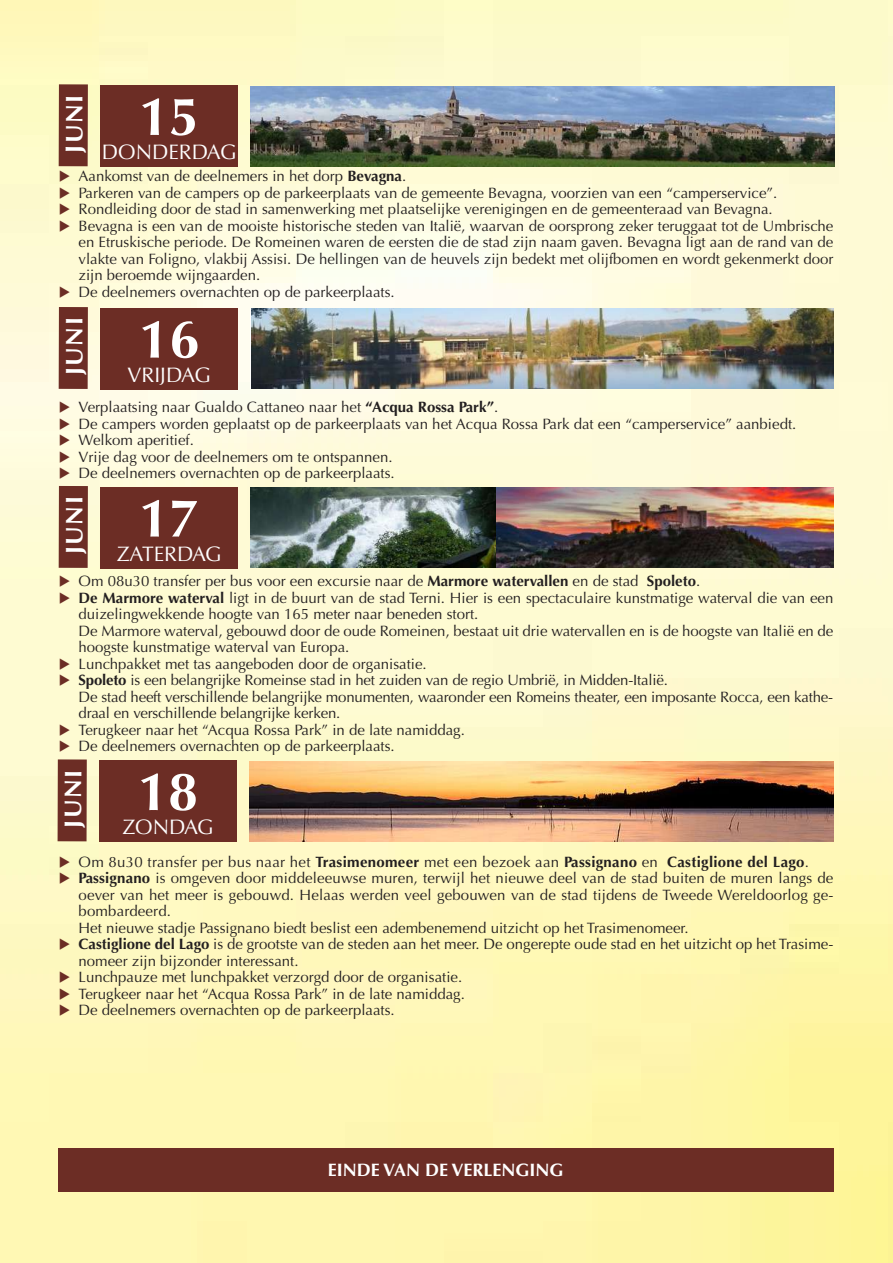
<style>
.page{position:relative;width:893px;height:1263px;background:#fff}
.page>*{position:absolute;margin:0;border:0;box-sizing:border-box;transform-origin:0 0}
.t1{font:700 54px "Optima";color:#fff}
.t2{font:700 24px "Optima";letter-spacing:.06em;color:#fff}
.t3{font:21px "Optima";color:#fff}
.t4{font:700 18px "Optima";color:#fff}
.t5{font:15px/16.5px "Optima";color:#231f20}
.t6{font:15px "Optima";letter-spacing:.02em;color:#231f20}
.s1{color:#6c2d25}
.s2{font-weight:700}
</style>
<div class="page">
<img style="left:0;top:0;width:893px;height:1263px">
<div style="left:58px;top:1148px;width:775px;height:43px;background:#6c2d25"></div>
<img style="left:251px;top:309px;width:582px;height:80px">
<div style="left:59px;top:307px;width:29px;height:82px;background:#6c2d25"></div>
<div style="left:100px;top:308px;width:138px;height:82px;background:#6c2d25"></div>
<img style="left:250px;top:488px;width:246px;height:80px">
<div style="left:59px;top:486px;width:29px;height:82px;background:#6c2d25"></div>
<div style="left:100px;top:487px;width:138px;height:82px;background:#6c2d25"></div>
<img style="left:496px;top:488px;width:337px;height:80px">
<img style="left:249px;top:761px;width:584px;height:80px">
<div style="left:58px;top:759px;width:29px;height:82px;background:#6c2d25"></div>
<div style="left:99px;top:760px;width:138px;height:82px;background:#6c2d25"></div>
<img style="left:250px;top:86px;width:584px;height:80px">
<div style="left:59px;top:84px;width:29px;height:82px;background:#6c2d25"></div>
<div style="left:100px;top:85px;width:138px;height:82px;background:#6c2d25"></div>
<h2 class="t2" style="left:60px;top:153px;width:60px;rotate:-90deg">JUNI</h2>
<h1 class="t1" style="left:139px;top:85px;width:62px">15</h1>
<h3 class="t3" style="left:102px;top:140px;width:136px">DONDERDAG</h3>
<p class="t5" style="left:59px;top:168px;width:349px"><span class="s1">◆</span> Aankomst van de deelnemers in het dorp <span class="s2">Bevagna</span>.</p>
<p class="t5" style="left:59px;top:185px;width:720px"><span class="s1">◆</span> Parkeren van de campers op de parkeerplaats van de gemeente Bevagna, voorzien van een “camperservice”.</p>
<p class="t5" style="left:59px;top:201px;width:715px"><span class="s1">◆</span> Rondleiding door de stad in samenwerking met plaatselijke verenigingen en de gemeenteraad van Bevagna.</p>
<p class="t5" style="left:79px;top:218px;width:756px;text-align:justify;text-indent:-20px"><span class="s1">◆</span> Bevagna is een van de mooiste historische steden van Italië, waarvan de oorsprong zeker teruggaat tot de Umbrische en Etruskische periode. De Romeinen waren de eersten die de stad zijn naam gaven. Bevagna ligt aan de rand van de vlakte van Foligno, vlakbij Assisi. De hellingen van de heuvels zijn bedekt met olijfbomen en wordt gekenmerkt door zijn beroemde wijngaarden.</p>
<p class="t5" style="left:59px;top:284px;width:337px"><span class="s1">◆</span> De deelnemers overnachten op de parkeerplaats.</p>
<h2 class="t2" style="left:60px;top:375px;width:60px;rotate:-90deg">JUNI</h2>
<h1 class="t1" style="left:139px;top:308px;width:62px">16</h1>
<h3 class="t3" style="left:128px;top:362px;width:85px">VRIJDAG</h3>
<p class="t5" style="left:59px;top:399px;width:441px"><span class="s1">◆</span> Verplaatsing naar Gualdo Cattaneo naar het <span class="s2">“Acqua Rossa Park”</span>.</p>
<p class="t5" style="left:59px;top:416px;width:739px"><span class="s1">◆</span> De campers worden geplaatst op de parkeerplaats van het Acqua Rossa Park dat een “camperservice” aanbiedt.</p>
<p class="t5" style="left:59px;top:432px;width:137px"><span class="s1">◆</span> Welkom aperitief.</p>
<p class="t5" style="left:59px;top:449px;width:335px"><span class="s1">◆</span> Vrije dag voor de deelnemers om te ontspannen.</p>
<p class="t5" style="left:59px;top:465px;width:337px"><span class="s1">◆</span> De deelnemers overnachten op de parkeerplaats.</p>
<h2 class="t2" style="left:60px;top:554px;width:60px;rotate:-90deg">JUNI</h2>
<h1 class="t1" style="left:139px;top:487px;width:62px">17</h1>
<h3 class="t3" style="left:117px;top:541px;width:106px">ZATERDAG</h3>
<p class="t5" style="left:59px;top:573px;width:643px"><span class="s1">◆</span> Om 08u30 transfer per bus voor een excursie naar de <span class="s2">Marmore watervallen</span> en de stad <span class="s2">Spoleto</span>.</p>
<p class="t5" style="left:79px;top:590px;width:756px;text-indent:-20px"><span class="s1">◆</span> <span class="s2">De Marmore waterval</span> ligt in de buurt van de stad Terni. Hier is een spectaculaire kunstmatige waterval die van een duizelingwekkende hoogte van 165 meter naar beneden stort.<br>De Marmore waterval, gebouwd door de oude Romeinen, bestaat uit drie watervallen en is de hoogste van Italië en de hoogste kunstmatige waterval van Europa.</p>
<p class="t5" style="left:59px;top:656px;width:369px"><span class="s1">◆</span> Lunchpakket met tas aangeboden door de organisatie.</p>
<p class="t5" style="left:79px;top:672px;width:756px;text-indent:-20px"><span class="s1">◆</span> <span class="s2">Spoleto</span> is een belangrijke Romeinse stad in het zuiden van de regio Umbrië, in Midden-Italië.<br>De stad heeft verschillende belangrijke monumenten, waaronder een Romeins theater, een imposante Rocca, een kathe&shy;draal en verschillende belangrijke kerken.</p>
<p class="t5" style="left:59px;top:722px;width:408px"><span class="s1">◆</span> Terugkeer naar het “Acqua Rossa Park” in de late namiddag.</p>
<p class="t5" style="left:59px;top:738px;width:337px"><span class="s1">◆</span> De deelnemers overnachten op de parkeerplaats.</p>
<h2 class="t2" style="left:59px;top:828px;width:60px;rotate:-90deg">JUNI</h2>
<h1 class="t1" style="left:138px;top:760px;width:62px">18</h1>
<h3 class="t3" style="left:122px;top:815px;width:93px">ZONDAG</h3>
<p class="t6" style="left:59px;top:853px;width:752px"><span class="s1">◆</span> Om 8u30 transfer per bus naar het <span class="s2">Trasimenomeer</span> met een bezoek aan <span class="s2">Passignano</span> en <span class="s2">Castiglione del Lago</span>.</p>
<p class="t5" style="left:79px;top:870px;width:756px;text-indent:-20px"><span class="s1">◆</span> <span class="s2">Passignano</span> is omgeven door middeleeuwse muren, terwijl het nieuwe deel van de stad buiten de muren langs de oever van het meer is gebouwd. Helaas werden veel gebouwen van de stad tijdens de Tweede Wereldoorlog ge&shy;bombardeerd.<br>Het nieuwe stadje Passignano biedt beslist een adembenemend uitzicht op het Trasimenomeer.</p>
<p class="t5" style="left:79px;top:936px;width:756px;text-indent:-20px"><span class="s1">◆</span> <span class="s2">Castiglione del Lago</span> is de grootste van de steden aan het meer. De ongerepte oude stad en het uitzicht op het Trasime&shy;nomeer zijn bijzonder interessant.</p>
<p class="t5" style="left:59px;top:969px;width:405px"><span class="s1">◆</span> Lunchpauze met lunchpakket verzorgd door de organisatie.</p>
<p class="t5" style="left:59px;top:986px;width:408px"><span class="s1">◆</span> Terugkeer naar het “Acqua Rossa Park” in de late namiddag.</p>
<p class="t5" style="left:59px;top:1002px;width:337px"><span class="s1">◆</span> De deelnemers overnachten op de parkeerplaats.</p>
<p class="t4" style="left:328px;top:1159px;width:237px">EINDE VAN DE VERLENGING</p>
</div>
